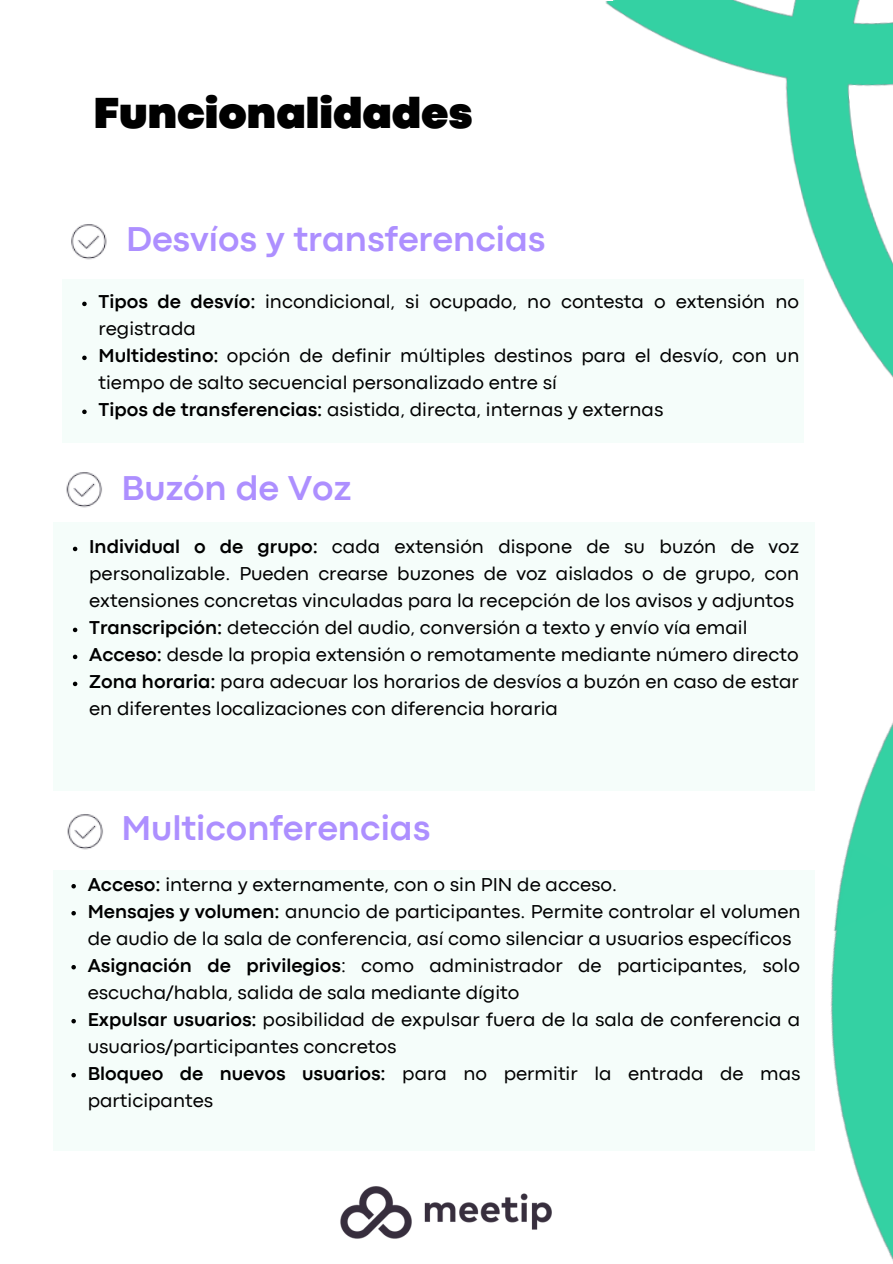
<style>
.page{position:relative;width:893px;height:1264px;background:#fff}
.page>*{position:absolute;margin:0;border:0;box-sizing:border-box;transform-origin:0 0}
.t1{font:900 45.3px "Codec Pro";color:#000}
.t2{font:700 36px "Codec Pro";color:#ad8fff}
.t3{font:19.5px/27px "Codec Pro";color:#000}
.s1{font-weight:700}
</style>
<div class="page">
<div style="left:62px;top:279px;width:741px;height:163px;background:#f5fdfa"></div>
<svg style="left:82px;top:301px;width:5px;height:5px"></svg>
<svg style="left:82px;top:355px;width:5px;height:5px"></svg>
<svg style="left:82px;top:409px;width:5px;height:5px"></svg>
<div style="left:53px;top:870px;width:761px;height:280px;background:#f5fdfa"></div>
<svg style="left:71px;top:884px;width:5px;height:4px"></svg>
<svg style="left:71px;top:911px;width:5px;height:4px"></svg>
<svg style="left:71px;top:965px;width:5px;height:4px"></svg>
<svg style="left:71px;top:1019px;width:5px;height:4px"></svg>
<svg style="left:71px;top:1072px;width:5px;height:5px"></svg>
<div style="left:53px;top:522px;width:761px;height:269px;background:#f5fdfa"></div>
<svg style="left:73px;top:546px;width:4px;height:5px"></svg>
<svg style="left:73px;top:627px;width:4px;height:5px"></svg>
<svg style="left:73px;top:654px;width:4px;height:5px"></svg>
<svg style="left:73px;top:681px;width:4px;height:5px"></svg>
<img style="left:340px;top:1186px;width:212px;height:53px">
<img style="left:71px;top:224px;width:36px;height:36px">
<img style="left:67px;top:814px;width:36px;height:36px">
<img style="left:66px;top:472px;width:36px;height:36px">
<img style="left:605px;top:0;width:287px;height:377px">
<img style="left:830px;top:943px;width:62px;height:316px">
<img style="left:833px;top:724px;width:59px;height:219px">
<h1 class="t1" style="left:93px;top:96px;width:380px">Funcionalidades</h1>
<h2 class="t2" style="left:126px;top:226px;width:421px">Desvíos y transferencias</h2>
<p class="t3" style="left:98px;top:290px;width:702px"><span class="s1">Tipos de desvío:</span> incondicional, si ocupado, no contesta o extensión no registrada<br><span class="s1">Multidestino:</span> opción de definir múltiples destinos para el desvío, con un tiempo de salto secuencial personalizado entre sí<br><span class="s1">Tipos de transferencias:</span> asistida, directa, internas y externas</p>
<h2 class="t2" style="left:121px;top:475px;width:231px">Buzón de Voz</h2>
<p class="t3" style="left:89px;top:535px;width:711px"><span class="s1">Individual o de grupo:</span> cada extensión dispone de su buzón de voz personalizable. Pueden crearse buzones de voz aislados o de grupo, con extensiones concretas vinculadas para la recepción de los avisos y adjuntos <span class="s1">Transcripción:</span> detección del audio, conversión a texto y envío vía email <span class="s1">Acceso:</span> desde la propia extensión o remotamente mediante número directo <span class="s1">Zona horaria:</span> para adecuar los horarios de desvíos a buzón en caso de estar en diferentes localizaciones con diferencia horaria</p>
<h2 class="t2" style="left:121px;top:815px;width:310px">Multiconferencias</h2>
<p class="t3" style="left:88px;top:872px;width:714px"><span class="s1">Acceso:</span> interna y externamente, con o sin PIN de acceso.<br><span class="s1">Mensajes y volumen:</span> anuncio de participantes. Permite controlar el volumen de audio de la sala de conferencia, así como silenciar a usuarios específicos <span class="s1">Asignación de privilegios</span>: como administrador de participantes, solo escucha/habla, salida de sala mediante dígito<br><span class="s1">Expulsar usuarios:</span> posibilidad de expulsar fuera de la sala de conferencia a usuarios/participantes concretos<br><span class="s1">Bloqueo de nuevos usuarios:</span> para no permitir la entrada de mas participantes</p>
</div>
